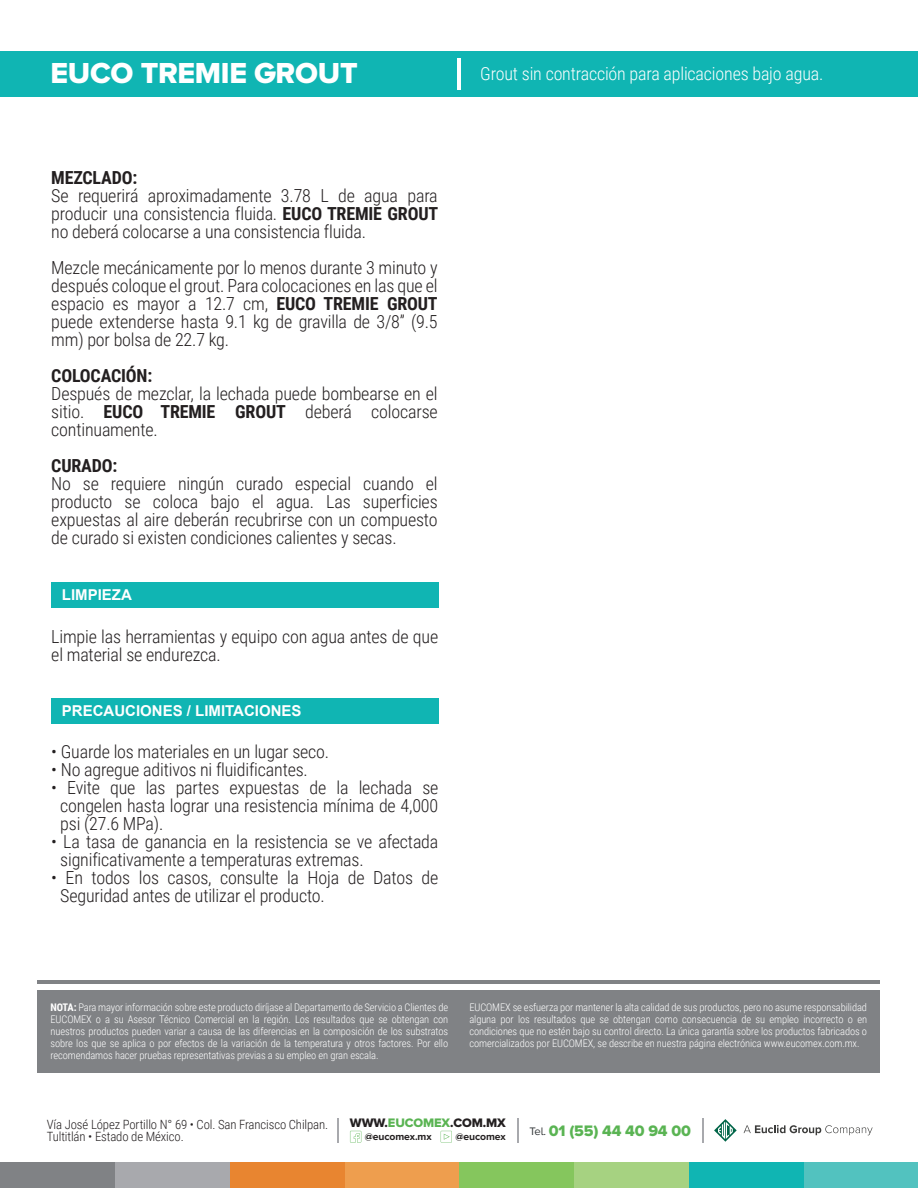
<style>
.page{position:relative;width:918px;height:1188px;background:#fff}
.page>*{position:absolute;margin:0;border:0;box-sizing:border-box;transform-origin:0 0}
.t1{font:30px "Proxima Nova A Extrabld";letter-spacing:-.01em;color:#fff}
.t2{font:300 18px/18px "Roboto Condensed";letter-spacing:-.01em;color:#231f20;text-align:justify}
.t3{font:300 18px "Roboto Condensed";letter-spacing:-.01em;color:#fff}
.t4{font:700 18px "Roboto Condensed";letter-spacing:-.01em;color:#231f20}
.t5{font:15.75px "Proxima Nova A Extrabld";letter-spacing:-.01em;color:#5ab453}
.t6{font:700 15px "Arial";color:#fff}
.t7{font:300 12.75px/12.8px "Roboto Condensed";letter-spacing:-.01em;color:#231f20}
.t8{font:12.75px "Proxima Nova A Extrabld";letter-spacing:-.01em;color:#231f20}
.t9{font:300 10.5px/12px "Roboto Condensed";letter-spacing:-.01em;color:#fff;text-align:justify}
.t10{font:700 10.35px "Proxima Nova A";letter-spacing:-.01em;color:#231f20}
.s1{font-weight:700}
.s2{color:#5ab453}
.s3{font-family:"Proxima Nova A";font-size:11.25px;color:#333739}
</style>
<div class="page">
<div style="left:37px;top:990px;width:843px;height:82px;background:#808285"></div>
<hr style="left:37px;top:980px;width:843px;height:3px;background:#808285">
<div style="left:804px;top:1162px;width:114px;height:26px;background:#52c2bf"></div>
<div style="left:689px;top:1162px;width:115px;height:26px;background:#10b5b3"></div>
<div style="left:574px;top:1162px;width:115px;height:26px;background:#a6d281"></div>
<div style="left:459px;top:1162px;width:115px;height:26px;background:#85c65d"></div>
<div style="left:345px;top:1162px;width:114px;height:26px;background:#ee9e4e"></div>
<div style="left:230px;top:1162px;width:115px;height:26px;background:#e88530"></div>
<div style="left:115px;top:1162px;width:115px;height:26px;background:#a8a9ad"></div>
<div style="left:0;top:1162px;width:115px;height:26px;background:#808285"></div>
<svg style="left:714px;top:1119px;width:23px;height:23px"></svg>
<svg style="left:744px;top:1125px;width:129px;height:10px"></svg>
<svg style="left:441px;top:1131px;width:11px;height:12px"></svg>
<svg style="left:350px;top:1131px;width:11px;height:12px"></svg>
<svg style="left:702px;top:1118px;width:1px;height:25px"></svg>
<svg style="left:517px;top:1118px;width:1px;height:25px"></svg>
<hr style="left:337px;top:1118px;width:2px;height:25px;background:#a8a9ad">
<div style="left:0;top:51px;width:918px;height:45px;background:#10b5b3"></div>
<hr style="left:457px;top:58px;width:4px;height:31px;background:#fff">
<div style="left:51px;top:582px;width:387px;height:26px;background:#10b5b3"></div>
<div style="left:51px;top:698px;width:387px;height:26px;background:#10b5b3"></div>
<h1 class="t1" style="left:51px;top:56px;width:309px">EUCO TREMIE GROUT</h1>
<p class="t3" style="left:480px;top:61px;width:345px">Grout sin contracción para aplicaciones bajo agua.</p>
<p class="t4" style="left:51px;top:165px;width:88px">MEZCLADO:</p>
<p class="t2" style="left:51px;top:186px;width:388px">Se requerirá aproximadamente 3.78 L de agua para producir una consistencia fluida. <span class="s1">EUCO TREMIE GROUT </span>no deberá colocarse a una consistencia fluida.</p>
<p class="t2" style="left:51px;top:258px;width:388px">Mezcle mecánicamente por lo menos durante 3 minuto y después coloque el grout. Para colocaciones en las que el espacio es mayor a 12.7 cm, <span class="s1">EUCO TREMIE GROUT </span>puede extenderse hasta 9.1 kg de gravilla de 3/8” (9.5 mm) por bolsa de 22.7 kg.</p>
<p class="t4" style="left:51px;top:363px;width:102px">COLOCACIÓN:</p>
<p class="t2" style="left:51px;top:384px;width:388px">Después de mezclar, la lechada puede bombearse en el sitio. <span class="s1">EUCO TREMIE GROUT</span> deberá colocarse continuamente.</p>
<p class="t4" style="left:51px;top:453px;width:68px">CURADO:</p>
<p class="t2" style="left:51px;top:474px;width:388px">No se requiere ningún curado especial cuando el producto se coloca bajo el agua. Las superficies expuestas al aire deberán recubrirse con un compuesto de curado si existen condiciones calientes y secas.</p>
<p class="t6" style="left:62px;top:585px;width:72px">LIMPIEZA</p>
<p class="t2" style="left:51px;top:627px;width:389px">Limpie las herramientas y equipo con agua antes de que el material se endurezca.</p>
<p class="t6" style="left:62px;top:701px;width:241px">PRECAUCIONES / LIMITACIONES</p>
<p class="t2" style="left:51px;top:742px;width:279px">• Guarde los materiales en un lugar seco.</p>
<p class="t2" style="left:51px;top:760px;width:258px">• No agregue aditivos ni fluidificantes.</p>
<p class="t2" style="left:60px;top:778px;width:380px;text-indent:-9px">• Evite que las partes expuestas de la lechada se congelen hasta lograr una resistencia mínima de 4,000 psi (27.6 MPa).</p>
<p class="t2" style="left:60px;top:832px;width:380px;text-indent:-9px">• La tasa de ganancia en la resistencia se ve afectada significativamente a temperaturas extremas.</p>
<p class="t2" style="left:60px;top:868px;width:380px;text-indent:-9px">• En todos los casos, consulte la Hoja de Datos de<br>Seguridad antes de utilizar el producto.</p>
<p class="t9" style="left:51px;top:1001px;width:399px"><span class="s1">NOTA:</span> Para mayor información sobre este producto diríjase al Departamento de Servicio a Clientes de EUCOMEX o a su Asesor Técnico Comercial en la región. Los resultados que se obtengan con nuestros productos pueden variar a causa de las diferencias en la composición de los substratos sobre los que se aplica o por efectos de la variación de la temperatura y otros factores. Por ello recomendamos hacer pruebas representativas previas a su empleo en gran escala.</p>
<p class="t9" style="left:469px;top:1001px;width:399px">EUCOMEX se esfuerza por mantener la alta calidad de sus productos, pero no asume responsabilidad alguna por los resultados que se obtengan como consecuencia de su empleo incorrecto o en condiciones que no estén bajo su control directo. La única garantía sobre los productos fabricados o comercializados por EUCOMEX, se describe en nuestra página electrónica www.eucomex.com.mx.</p>
<p class="t8" style="left:350px;top:1115px;width:157px">WWW.<span class="s2">EUCOMEX</span>.COM.MX</p>
<p class="t10" style="left:365px;top:1131px;width:68px">@eucomex.mx</p>
<p class="t10" style="left:456px;top:1131px;width:52px">@eucomex</p>
<p class="t7" style="left:47px;top:1117px;width:283px">Vía José López Portillo N° 69 • Col. San Francisco Chilpan.<br>Tultitlán • Estado de México.</p>
<p class="t5" style="left:529px;top:1121px;width:163px"><span class="s3">Tel.</span> 01 (55) 44 40 94 00</p>
</div>
